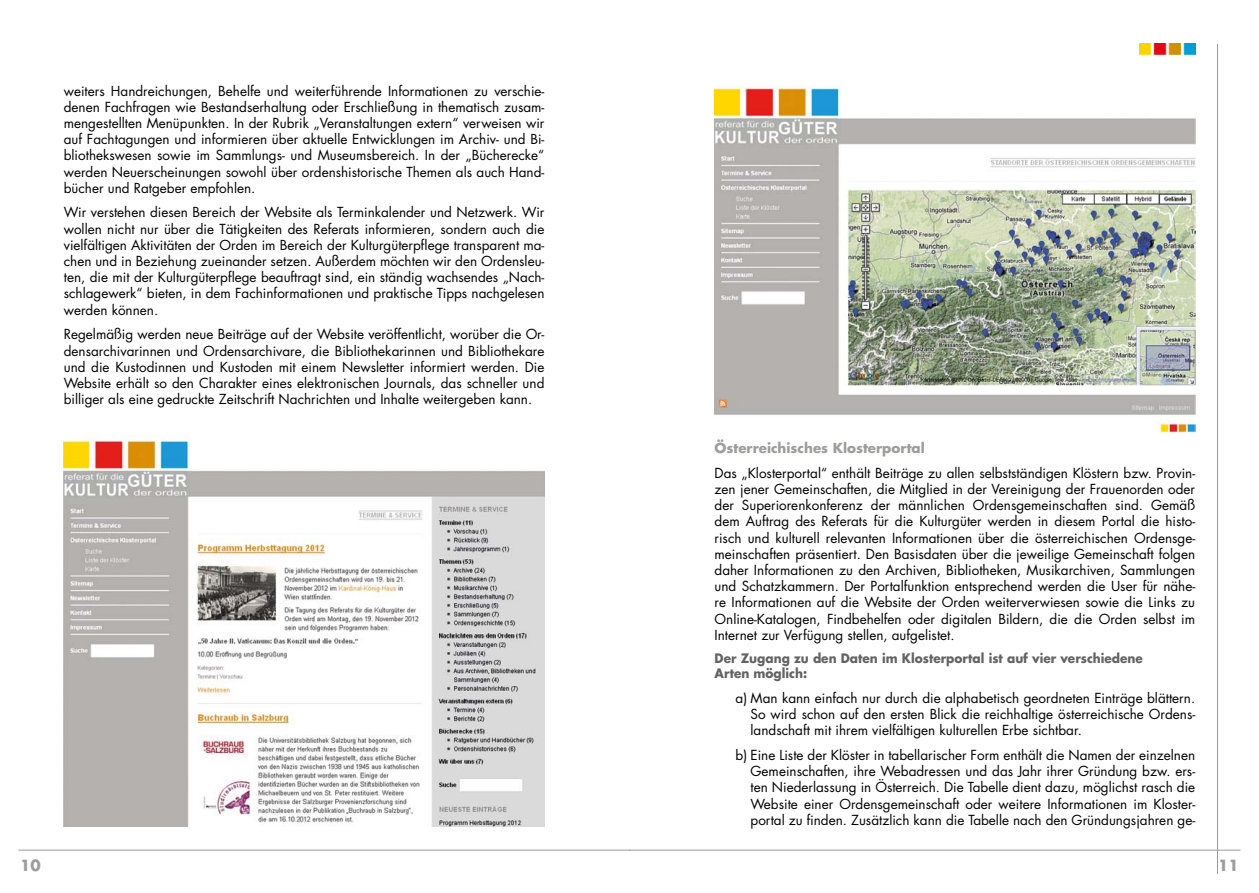
<style>
.page{position:relative;width:1259px;height:893px;background:#fff}
.page>*{position:absolute;margin:0;border:0;box-sizing:border-box;transform-origin:0 0}
.t1{font:700 15px "Futura";color:#9d9d9c}
.t2{font:13.5px/16.2px "Futura";color:#000;text-align:justify}
.t3{font:700 13.5px "Futura";color:#9d9d9c}
.t4{font:700 12.75px/15px "Futura";color:#646363;scale:.95 1}
</style>
<div class="page">
<hr style="left:18px;top:850px;width:611px;height:1px;background:#9d9d9c">
<hr style="left:629px;top:850px;width:611px;height:1px;background:#9d9d9c">
<hr style="left:1217px;top:44px;width:1px;height:830px;background:#9d9d9c">
<img style="left:1139px;top:44px;width:56px;height:11px">
<img style="left:64px;top:438px;width:480px;height:388px">
<img style="left:714px;top:85px;width:481px;height:348px">
<p class="t2" style="left:64px;top:83px;width:482px">weiters Handreichungen, Behelfe und weiterführende Informationen zu verschie&shy;denen Fachfragen wie Bestandserhaltung oder Erschließung in thematisch zusam&shy;mengestellten Menüpunkten. In der Rubrik „Veranstaltungen extern“ verweisen wir auf Fachtagungen und informieren über aktuelle Entwicklungen im Archiv- und Bi&shy;bliothekswesen sowie im Sammlungs- und Museumsbereich. In der „Bücherecke“ werden Neuerscheinungen sowohl über ordenshistorische Themen als auch Hand&shy;bücher und Ratgeber empfohlen.</p>
<p class="t2" style="left:64px;top:204px;width:482px">Wir verstehen diesen Bereich der Website als Terminkalender und Netzwerk. Wir wollen nicht nur über die Tätigkeiten des Referats informieren, sondern auch die vielfältigen Aktivitäten der Orden im Bereich der Kulturgüterpflege transparent ma&shy;chen und in Beziehung zueinander setzen. Außerdem möchten wir den Ordensleu&shy;ten, die mit der Kulturgüterpflege beauftragt sind, ein ständig wachsendes „Nach&shy;schlagewerk“ bieten, in dem Fachinformationen und praktische Tipps nachgelesen werden können.</p>
<p class="t2" style="left:64px;top:326px;width:482px">Regelmäßig werden neue Beiträge auf der Website veröffentlicht, worüber die Or&shy;densarchivarinnen und Ordensarchivare, die Bibliothekarinnen und Bibliothekare und die Kustodinnen und Kustoden mit einem Newsletter informiert werden. Die Website erhält so den Charakter eines elektronischen Journals, das schneller und billiger als eine gedruckte Zeitschrift Nachrichten und Inhalte weitergeben kann.</p>
<p class="t3" style="left:714px;top:439px;width:212px">Österreichisches Klosterportal</p>
<p class="t2" style="left:714px;top:465px;width:482px">Das „Klosterportal“ enthält Beiträge zu allen selbstständigen Klöstern bzw. Provin&shy;zen jener Gemeinschaften, die Mitglied in der Vereinigung der Frauenorden oder der Superiorenkonferenz der männlichen Ordensgemeinschaften sind. Gemäß dem Auftrag des Referats für die Kulturgüter werden in diesem Portal die histo&shy;risch und kulturell relevanten Informationen über die österreichischen Ordensge&shy;meinschaften präsentiert. Den Basisdaten über die jeweilige Gemeinschaft folgen daher Informationen zu den Archiven, Bibliotheken, Musikarchiven, Sammlungen und Schatzkammern. Der Portalfunktion entsprechend werden die User für nähe&shy;re Informationen auf die Website der Orden weiterverwiesen sowie die Links zu Online-Katalogen, Findbehelfen oder digitalen Bildern, die die Orden selbst im Internet zur Verfügung stellen, aufgelistet.</p>
<p class="t4" style="left:714px;top:651px;width:452px">Der Zugang zu den Daten im Klosterportal ist auf vier verschiedene<br>Arten möglich:</p>
<p class="t2" style="left:750px;top:690px;width:446px;text-indent:-15px">a) Man kann einfach nur durch die alphabetisch geordneten Einträge blättern.<br>So wird schon auf den ersten Blick die reichhaltige österreichische Ordens&shy;landschaft mit ihrem vielfältigen kulturellen Erbe sichtbar.</p>
<p class="t2" style="left:750px;top:747px;width:446px;text-indent:-15px">b) Eine Liste der Klöster in tabellarischer Form enthält die Namen der einzelnen Gemeinschaften, ihre Webadressen und das Jahr ihrer Gründung bzw. ers&shy;ten Niederlassung in Österreich. Die Tabelle dient dazu, möglichst rasch die Website einer Ordensgemeinschaft oder weitere Informationen im Kloster&shy;portal zu finden. Zusätzlich kann die Tabelle nach den Gründungsjahren ge-</p>
<p class="t1" style="left:20px;top:856px;width:22px">10</p>
<p class="t1" style="left:1218px;top:855px;width:22px">11</p>
</div>
